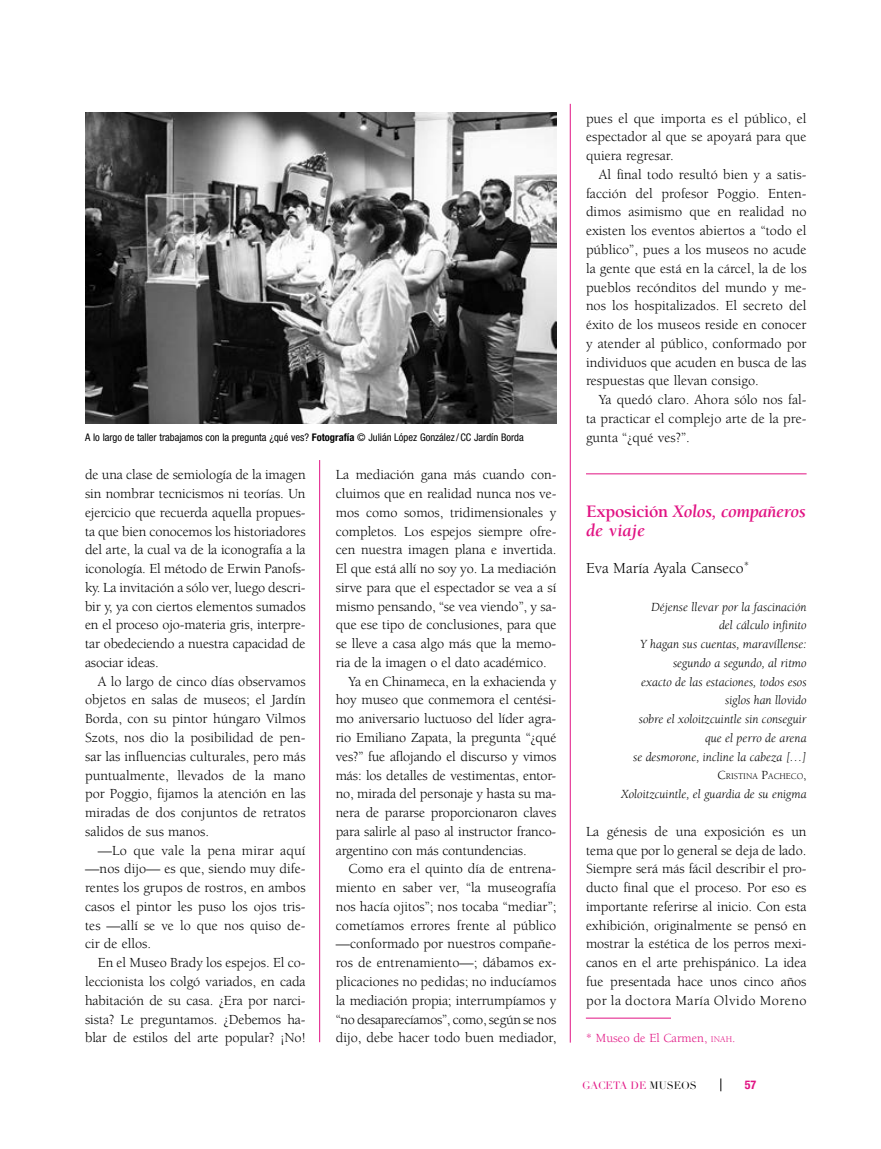
<style>
.page{position:relative;width:881px;height:1149px;background:#fff}
.page>*{position:absolute;margin:0;border:0;box-sizing:border-box;transform-origin:0 0}
.t1{font:italic 700 18px/18.8px "Berkeley";letter-spacing:-.02em;color:#e11383}
.t2{font:15.75px "Berkeley";color:#000}
.t3{font:14.25px/18.8px "Berkeley";letter-spacing:-.005em;color:#000;text-align:justify}
.t4{font:italic 12.75px/18.8px "Berkeley";color:#000;text-align:right}
.t5{font:12.75px "Berkeley";color:#e11383}
.t6{font:700 condensed 12px "Helvetica Neue";color:#e11383}
.t7{font:condensed 10.5px "Helvetica Neue";color:#000}
.t8{font:10.5px "Didot LH";color:#e11383}
.t9{font:8.85px "Berkeley";color:#000}
.s1{font-weight:700}
.s2{font-style:normal}
.s3{font-size:12.75px}
.s4{font-size:8.85px}
.s5{font-style:inherit}
.s6{color:#000}
</style>
<div class="page">
<svg style="left:720px;top:1078px;width:1px;height:12px"></svg>
<hr style="left:319px;top:460px;width:1px;height:581px;background:#e11383">
<hr style="left:585px;top:473px;width:221px;height:1px;background:#e11383">
<img style="left:85px;top:113px;width:471px;height:310px">
<hr style="left:585px;top:1017px;width:85px;height:1px;background:#e11383">
<hr style="left:569px;top:104px;width:1px;height:938px;background:#e11383">
<p class="t7" style="left:85px;top:431px;width:440px">A lo largo de taller trabajamos con la pregunta ¿qué ves? <span class="s1">Fotografía</span> © Julián López González/CC Jardín Borda</p>
<p class="t3" style="left:85px;top:465px;width:222px">de una clase de semiología de la imagen sin nombrar tecnicismos ni teorías. Un ejercicio que recuerda aquella propues&shy;ta que bien conocemos los historiadores del arte, la cual va de la iconografía a la iconología. El método de Erwin Panofs&shy;ky. La invitación a sólo ver, luego descri&shy;bir y, ya con ciertos elementos sumados en el proceso ojo-materia gris, interpre&shy;tar obedeciendo a nuestra capacidad de asociar ideas.</p>
<p class="t3" style="left:85px;top:672px;width:222px;text-indent:13px">A lo largo de cinco días observamos objetos en salas de museos; el Jardín Borda, con su pintor húngaro Vilmos Szots, nos dio la posibilidad de pen&shy;sar las influencias culturales, pero más puntualmente, llevados de la mano por Poggio, fijamos la atención en las miradas de dos conjuntos de retratos salidos de sus manos.</p>
<p class="t3" style="left:85px;top:840px;width:222px;text-indent:13px">—Lo que vale la pena mirar aquí —nos dijo— es que, siendo muy dife&shy;rentes los grupos de rostros, en ambos casos el pintor les puso los ojos tris&shy;tes —allí se ve lo que nos quiso de&shy;cir de ellos.</p>
<p class="t3" style="left:85px;top:953px;width:222px;text-indent:13px">En el Museo Brady los espejos. El co&shy;leccionista los colgó variados, en cada habitación de su casa. ¿Era por narci&shy;sista? Le preguntamos. ¿Debemos ha&shy;blar de estilos del arte popular? ¡No!</p>
<p class="t3" style="left:335px;top:465px;width:222px">La mediación gana más cuando con-</p>
<p class="t3" style="left:335px;top:484px;width:222px">cluimos que en realidad nunca nos ve-</p>
<p class="t3" style="left:335px;top:503px;width:222px">mos como somos, tridimensionales y</p>
<p class="t3" style="left:335px;top:522px;width:222px">completos. Los espejos siempre ofre-</p>
<p class="t3" style="left:335px;top:540px;width:222px">cen nuestra imagen plana e invertida.</p>
<p class="t3" style="left:335px;top:559px;width:222px">El que está allí no soy yo. La mediación</p>
<p class="t3" style="left:335px;top:578px;width:222px">sirve para que el espectador se vea a sí</p>
<p class="t3" style="left:335px;top:597px;width:222px">mismo pensando, “se vea viendo”, y sa-</p>
<p class="t3" style="left:335px;top:615px;width:222px">que ese tipo de conclusiones, para que</p>
<p class="t3" style="left:335px;top:634px;width:222px">se lleve a casa algo más que la memo-</p>
<p class="t3" style="left:335px;top:653px;width:212px">ria de la imagen o el dato académico.</p>
<p class="t3" style="left:348px;top:672px;width:209px">Ya en Chinameca, en la exhacienda y</p>
<p class="t3" style="left:335px;top:690px;width:222px">hoy museo que conmemora el centési-</p>
<p class="t3" style="left:335px;top:709px;width:222px">mo aniversario luctuoso del líder agra-</p>
<p class="t3" style="left:335px;top:728px;width:222px">rio Emiliano Zapata, la pregunta “¿qué</p>
<p class="t3" style="left:335px;top:747px;width:222px">ves?” fue aflojando el discurso y vimos</p>
<p class="t3" style="left:335px;top:765px;width:222px">más: los detalles de vestimentas, entor-</p>
<p class="t3" style="left:335px;top:784px;width:222px">no, mirada del personaje y hasta su ma-</p>
<p class="t3" style="left:335px;top:803px;width:222px">nera de pararse proporcionaron claves</p>
<p class="t3" style="left:335px;top:822px;width:222px">para salirle al paso al instructor franco-</p>
<p class="t3" style="left:335px;top:840px;width:192px">argentino con más contundencias.</p>
<p class="t3" style="left:348px;top:859px;width:209px">Como era el quinto día de entrena-</p>
<p class="t3" style="left:335px;top:878px;width:222px">miento en saber ver, “la museografía</p>
<p class="t3" style="left:335px;top:897px;width:222px">nos hacía ojitos”; nos tocaba “mediar”;</p>
<p class="t3" style="left:335px;top:915px;width:222px">cometíamos errores frente al público</p>
<p class="t3" style="left:335px;top:934px;width:222px">—conformado por nuestros compañe-</p>
<p class="t3" style="left:335px;top:953px;width:222px">ros de entrenamiento—; dábamos ex-</p>
<p class="t3" style="left:335px;top:972px;width:222px">plicaciones no pedidas; no inducíamos</p>
<p class="t3" style="left:335px;top:990px;width:222px">la mediación propia; interrumpíamos y</p>
<p class="t3" style="left:335px;top:1009px;width:222px">“no desaparecíamos”, como, según se nos</p>
<p class="t3" style="left:335px;top:1028px;width:222px">dijo, debe hacer todo buen mediador,</p>
<p class="t3" style="left:585px;top:109px;width:222px">pues el que importa es el público, el espectador al que se apoyará para que quiera regresar.</p>
<p class="t3" style="left:585px;top:165px;width:222px;text-indent:13px">Al final todo resultó bien y a satis&shy;facción del profesor Poggio. Enten&shy;dimos asimismo que en realidad no existen los eventos abiertos a “todo el público”, pues a los museos no acude la gente que está en la cárcel, la de los pueblos recónditos del mundo y me&shy;nos los hospitalizados. El secreto del éxito de los museos reside en conocer y atender al público, conformado por individuos que acuden en busca de las respuestas que llevan consigo.</p>
<p class="t3" style="left:585px;top:390px;width:222px;text-indent:13px">Ya quedó claro. Ahora sólo nos fal&shy;ta practicar el complejo arte de la pre&shy;gunta “¿qué ves?”.</p>
<p class="t1" style="left:585px;top:502px;width:221px"><span class="s2">Exposición</span> Xolos, compañeros de viaje</p>
<p class="t2" style="left:585px;top:559px;width:165px">Eva María Ayala Canseco<sup>*</sup></p>
<p class="t4" style="left:633px;top:597px;width:175px">Déjense llevar por la fascinación<br>del cálculo infinito<br>Y hagan sus cuentas, maravíllense: segundo a segundo, al ritmo<br>exacto de las estaciones, todos esos siglos han llovido<br>sobre el xoloitzcuintle sin conseguir que el perro de arena<br>se desmorone, incline la cabeza […]</p>
<p class="t9" style="left:717px;top:771px;width:90px"><span class="s3">C</span>RISTINA <span class="s3">P</span>ACHECO<span class="s3">,</span></p>
<p class="t4" style="left:621px;top:785px;width:187px">Xoloitzcuintle, el guardia de su enigma</p>
<p class="t3" style="left:585px;top:822px;width:222px">La génesis de una exposición es un tema que por lo general se deja de lado.<br>Siempre será más fácil describir el pro&shy;ducto final que el proceso. Por eso es importante referirse al inicio. Con esta exhibición, originalmente se pensó en mostrar la estética de los perros mexi&shy;canos en el arte prehispánico. La idea fue presentada hace unos cinco años por la doctora María Olvido Moreno</p>
<p class="t5" style="left:585px;top:1031px;width:151px">* Museo de El Carmen, <span class="s4">INAH</span><span class="s5">.</span></p>
<p class="t8" style="left:582px;top:1078px;width:116px">GACETA DE <span class="s6">MUSEOS</span></p>
<p class="t6" style="left:744px;top:1077px;width:13px">57</p>
</div>
